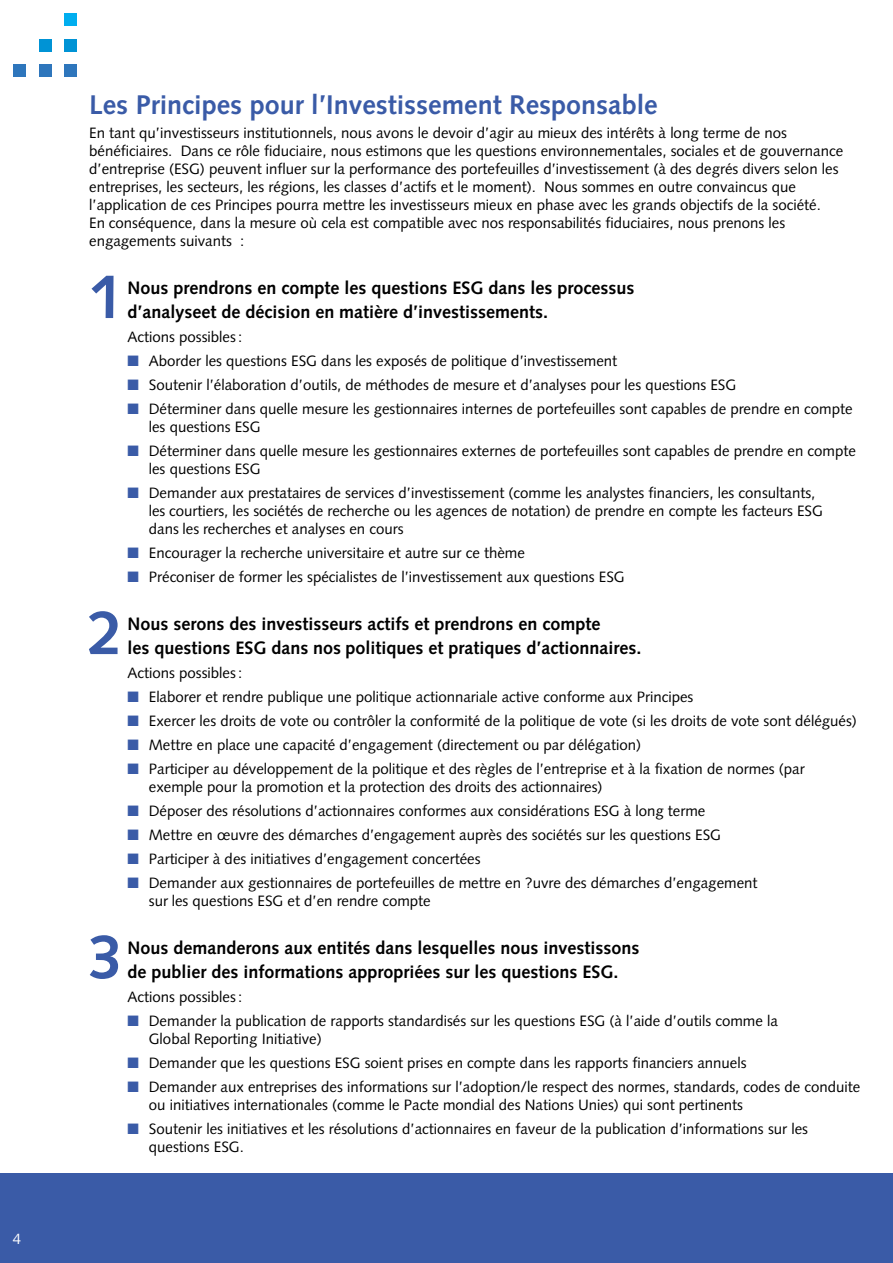
<style>
.page{position:relative;width:893px;height:1263px;background:#fff}
.page>*{position:absolute;margin:0;border:0;box-sizing:border-box;transform-origin:0 0}
.t1{font:700 61.95px "Syntax";color:#3a5ba7}
.t2{font:700 27px "Syntax";color:#3a5ba7}
.t3{font:700 18px/24px "Syntax";color:#000}
.t4{font:15px/18px "Syntax";color:#000}
.t5{font:15px "Syntax";color:#fff}
.s1{color:#3a5ba7}
</style>
<div class="page">
<div style="left:0;top:1174px;width:893px;height:89px;background:#3a5ba7"></div>
<div style="left:64px;top:13px;width:13px;height:13px;background:#00aeef"></div>
<div style="left:64px;top:39px;width:13px;height:13px;background:#0093d5"></div>
<div style="left:64px;top:64px;width:13px;height:13px;background:#2e76bc"></div>
<div style="left:39px;top:39px;width:13px;height:13px;background:#0093d5"></div>
<div style="left:39px;top:64px;width:13px;height:13px;background:#2e76bc"></div>
<div style="left:13px;top:64px;width:13px;height:13px;background:#2e76bc"></div>
<p class="t5" style="left:13px;top:1232px;width:10px">4</p>
<h2 class="t2" style="left:89px;top:94px;width:570px">Les Principes pour l’Investissement Responsable</h2>
<p class="t4" style="left:89px;top:125px;width:755px">En tant qu’investisseurs institutionnels, nous avons le devoir d’agir au mieux des intérêts à long terme de nos bénéficiaires. Dans ce rôle fiduciaire, nous estimons que les questions environnementales, sociales et de gouvernance d’entreprise (ESG) peuvent influer sur la performance des portefeuilles d’investissement (à des degrés divers selon les entreprises, les secteurs, les régions, les classes d’actifs et le moment). Nous sommes en outre convaincus que l’application de ces Principes pourra mettre les investisseurs mieux en phase avec les grands objectifs de la société.<br>En conséquence, dans la mesure où cela est compatible avec nos responsabilités fiduciaires, nous prenons les engagements suivants :</p>
<h1 class="t1" style="left:89px;top:272px;width:36px">1</h1>
<p class="t3" style="left:128px;top:277px;width:508px">Nous prendrons en compte les questions ESG dans les processus d’analyseet de décision en matière d’investissements.</p>
<p class="t4" style="left:128px;top:329px;width:116px">Actions possibles :</p>
<p class="t4" style="left:128px;top:353px;width:491px"><span class="s1">■</span> Aborder les questions ESG dans les exposés de politique d’investissement</p>
<p class="t4" style="left:128px;top:377px;width:610px"><span class="s1">■</span> Soutenir l’élaboration d’outils, de méthodes de mesure et d’analyses pour les questions ESG</p>
<p class="t4" style="left:149px;top:401px;width:705px;text-indent:-21px"><span class="s1">■</span> Déterminer dans quelle mesure les gestionnaires internes de portefeuilles sont capables de prendre en compte les questions ESG</p>
<p class="t4" style="left:149px;top:443px;width:709px;text-indent:-21px"><span class="s1">■</span> Déterminer dans quelle mesure les gestionnaires externes de portefeuilles sont capables de prendre en compte les questions ESG</p>
<p class="t4" style="left:149px;top:485px;width:676px;text-indent:-21px"><span class="s1">■</span> Demander aux prestataires de services d’investissement (comme les analystes financiers, les consultants, les courtiers, les sociétés de recherche ou les agences de notation) de prendre en compte les facteurs ESG dans les recherches et analyses en cours</p>
<p class="t4" style="left:128px;top:545px;width:399px"><span class="s1">■</span> Encourager la recherche universitaire et autre sur ce thème</p>
<p class="t4" style="left:128px;top:569px;width:499px"><span class="s1">■</span> Préconiser de former les spécialistes de l’investissement aux questions ESG</p>
<h1 class="t1" style="left:88px;top:608px;width:36px">2</h1>
<p class="t3" style="left:128px;top:613px;width:515px">Nous serons des investisseurs actifs et prendrons en compte<br>les questions ESG dans nos politiques et pratiques d’actionnaires.</p>
<p class="t4" style="left:128px;top:665px;width:116px">Actions possibles :</p>
<p class="t4" style="left:128px;top:689px;width:567px"><span class="s1">■</span> Elaborer et rendre publique une politique actionnariale active conforme aux Principes</p>
<p class="t4" style="left:128px;top:713px;width:731px"><span class="s1">■</span> Exercer les droits de vote ou contrôler la conformité de la politique de vote (si les droits de vote sont délégués)</p>
<p class="t4" style="left:128px;top:737px;width:515px"><span class="s1">■</span> Mettre en place une capacité d’engagement (directement ou par délégation)</p>
<p class="t4" style="left:149px;top:761px;width:657px;text-indent:-21px"><span class="s1">■</span> Participer au développement de la politique et des règles de l’entreprise et à la fixation de normes (par exemple pour la promotion et la protection des droits des actionnaires)</p>
<p class="t4" style="left:128px;top:803px;width:579px"><span class="s1">■</span> Déposer des résolutions d’actionnaires conformes aux considérations ESG à long terme</p>
<p class="t4" style="left:128px;top:827px;width:595px"><span class="s1">■</span> Mettre en œuvre des démarches d’engagement auprès des sociétés sur les questions ESG</p>
<p class="t4" style="left:128px;top:851px;width:354px"><span class="s1">■</span> Participer à des initiatives d’engagement concertées</p>
<p class="t4" style="left:149px;top:875px;width:610px;text-indent:-21px"><span class="s1">■</span> Demander aux gestionnaires de portefeuilles de mettre en ?uvre des démarches d’engagement sur les questions ESG et d’en rendre compte</p>
<h1 class="t1" style="left:88px;top:932px;width:36px">3</h1>
<p class="t3" style="left:128px;top:937px;width:513px">Nous demanderons aux entités dans lesquelles nous investissons de publier des informations appropriées sur les questions ESG.</p>
<p class="t4" style="left:128px;top:989px;width:116px">Actions possibles :</p>
<p class="t4" style="left:149px;top:1013px;width:631px;text-indent:-21px"><span class="s1">■</span> Demander la publication de rapports standardisés sur les questions ESG (à l’aide d’outils comme la<br>Global Reporting Initiative)</p>
<p class="t4" style="left:128px;top:1055px;width:620px"><span class="s1">■</span> Demander que les questions ESG soient prises en compte dans les rapports financiers annuels</p>
<p class="t4" style="left:149px;top:1079px;width:713px;text-indent:-21px"><span class="s1">■</span> Demander aux entreprises des informations sur l’adoption/le respect des normes, standards, codes de conduite ou initiatives internationales (comme le Pacte mondial des Nations Unies) qui sont pertinents</p>
<p class="t4" style="left:149px;top:1121px;width:661px;text-indent:-21px"><span class="s1">■</span> Soutenir les initiatives et les résolutions d’actionnaires en faveur de la publication d’informations sur les questions ESG.</p>
</div>
